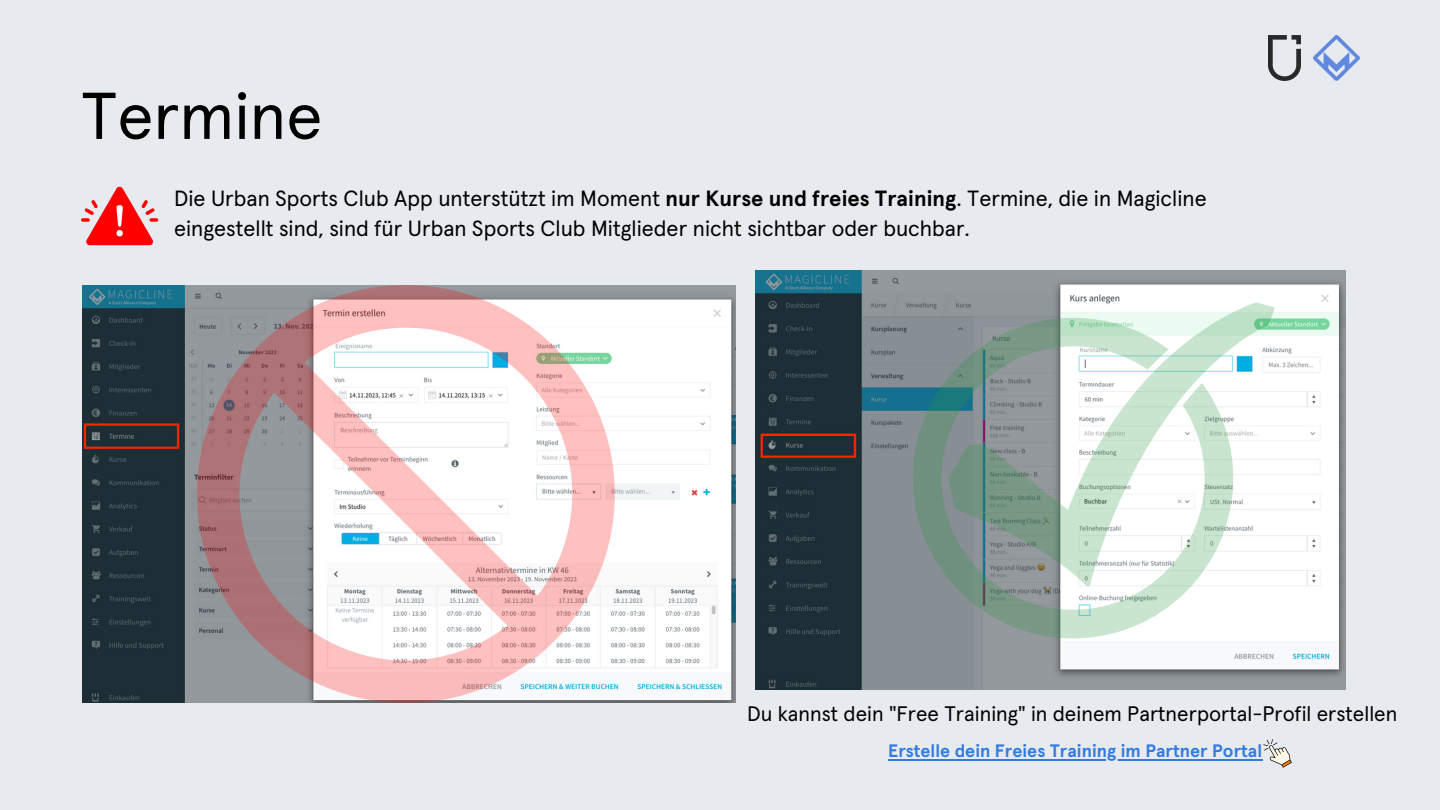
<style>
.page{position:relative;width:1440px;height:810px;background:#e7eaee}
.page>*{position:absolute;margin:0;border:0;box-sizing:border-box;transform-origin:0 0}
.t1{font:66px "Apercu Aktiv";color:#000}
.t2{font:22px/30.8px "Apercu Aktiv";color:#000}
.t3{font:21px "Apercu Aktiv";color:#000}
.t4{font:700 18px "Apercu Aktiv";color:#337be2}
.s1{font-weight:700}
</style>
<div class="page">
<img style="left:1268px;top:35px;width:33px;height:46px">
<img style="left:1313px;top:35px;width:46px;height:46px">
<svg style="left:81px;top:187px;width:77px;height:58px"></svg>
<img style="left:83px;top:285px;width:653px;height:418px">
<svg style="left:197px;top:285px;width:418px;height:418px;background:#d9c5c7"></svg>
<img style="left:756px;top:270px;width:590px;height:420px">
<svg style="left:949px;top:303px;width:326px;height:284px;background:#e6eeec"></svg>
<svg style="left:913px;top:318px;width:320px;height:320px;background:#b2c2bc"></svg>
<hr style="left:888px;top:759px;width:374px;height:1px;background:#337be2">
<svg style="left:1263px;top:739px;width:29px;height:29px"></svg>
<p class="t1" style="left:81px;top:87px;width:243px">Termine</p>
<p class="t2" style="left:174px;top:184px;width:1034px">Die Urban Sports Club App unterstützt im Moment <span class="s1">nur Kurse und freies Training</span>. Termine, die in Magicline eingestellt sind, sind für Urban Sports Club Mitglieder nicht sichtbar oder buchbar.</p>
<p class="t3" style="left:747px;top:705px;width:652px">Du kannst dein "Free Training" in deinem Partnerportal-Profil erstellen</p>
<p class="t4" style="left:888px;top:743px;width:376px">Erstelle dein Freies Training im Partner Portal</p>
</div>
